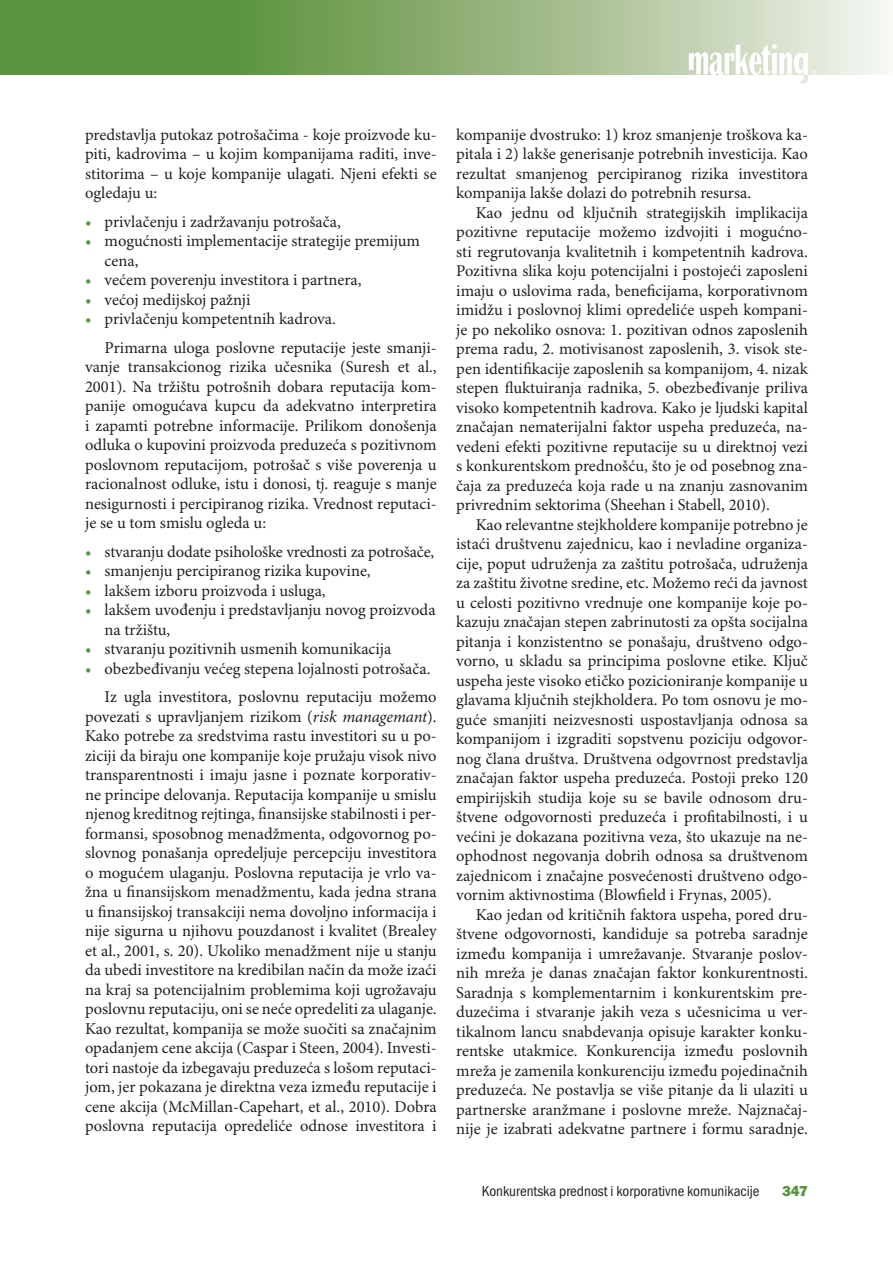
<style>
.page{position:relative;width:893px;height:1263px;background:#fff}
.page>*{position:absolute;margin:0;border:0;box-sizing:border-box;transform-origin:0 0}
.t1{font:16.5px/19.5px "Minion Pro";color:#231f20;text-align:justify}
.t2{font:condensed 15px "Franklin Got Itc TEE";color:#231f20}
.t3{font:15px "Franklin Got Itc TEE Heav";color:#5a9441}
.s1{color:#5a9441}
.s2{font-style:italic}
</style>
<div class="page">
<svg style="left:0;top:0;width:885px;height:74px;background:#8db176"></svg>
<svg style="left:689px;top:44px;width:127px;height:40px"></svg>
<p class="t1" style="left:85px;top:125px;width:353px">predstavlja putokaz potrošačima - koje proizvode ku&shy;piti, kadrovima – u kojim kompanijama raditi, inve&shy;stitorima – u koje kompanije ulagati. Njeni efekti se ogledaju u:</p>
<p class="t1" style="left:85px;top:212px;width:257px"><span class="s1">•</span> privlačenju i zadržavanju potrošača,</p>
<p class="t1" style="left:105px;top:232px;width:317px;text-indent:-20px"><span class="s1">•</span> mogućnosti implementacije strategije premijum cena,</p>
<p class="t1" style="left:85px;top:271px;width:278px"><span class="s1">•</span> većem poverenju investitora i partnera,</p>
<p class="t1" style="left:85px;top:290px;width:167px"><span class="s1">•</span> većoj medijskoj pažnji</p>
<p class="t1" style="left:105px;top:305px;width:334px;line-height:28.5px;text-indent:-20px"><span class="s1">•</span> privlačenju kompetentnih kadrova.<br>Primarna uloga poslovne reputacije jeste smanji-</p>
<p class="t1" style="left:85px;top:358px;width:353px">vanje transakcionog rizika učesnika (Suresh et al., 2001). Na tržištu potrošnih dobara reputacija kom&shy;panije omogućava kupcu da adekvatno interpretira i zapamti potrebne informacije. Prilikom donošenja odluka o kupovini proizvoda preduzeća s pozitivnom poslovnom reputacijom, potrošač s više poverenja u racionalnost odluke, istu i donosi, tj. reaguje s manje nesigurnosti i percipiranog rizika. Vrednost reputaci&shy;je se u tom smislu ogleda u:</p>
<p class="t1" style="left:85px;top:542px;width:351px"><span class="s1">•</span> stvaranju dodate psihološke vrednosti za potrošače,</p>
<p class="t1" style="left:85px;top:562px;width:287px"><span class="s1">•</span> smanjenju percipiranog rizika kupovine,</p>
<p class="t1" style="left:85px;top:581px;width:242px"><span class="s1">•</span> lakšem izboru proizvoda i usluga,</p>
<p class="t1" style="left:105px;top:601px;width:333px;text-indent:-20px"><span class="s1">•</span> lakšem uvođenju i predstavljanju novog proizvoda na tržištu,</p>
<p class="t1" style="left:85px;top:640px;width:308px"><span class="s1">•</span> stvaranju pozitivnih usmenih komunikacija</p>
<p class="t1" style="left:105px;top:655px;width:334px;line-height:28.5px;text-indent:-20px"><span class="s1">•</span> obezbeđivanju većeg stepena lojalnosti potrošača.<br>Iz ugla investitora, poslovnu reputaciju možemo</p>
<p class="t1" style="left:85px;top:707px;width:353px">povezati s upravljanjem rizikom (<span class="s2">risk managemant</span>).<br>Kako potrebe za sredstvima rastu investitori su u po&shy;ziciji da biraju one kompanije koje pružaju visok nivo transparentnosti i imaju jasne i poznate korporativ&shy;ne principe delovanja. Reputacija kompanije u smislu njenog kreditnog rejtinga, finansijske stabilnosti i per&shy;formansi, sposobnog menadžmenta, odgovornog po&shy;slovnog ponašanja opredeljuje percepciju investitora o mogućem ulaganju. Poslovna reputacija je vrlo va&shy;žna u finansijskom menadžmentu, kada jedna strana u finansijskoj transakciji nema dovoljno informacija i nije sigurna u njihovu pouzdanost i kvalitet (Brealey et al., 2001, s. 20). Ukoliko menadžment nije u stanju da ubedi investitore na kredibilan način da može izaći na kraj sa potencijalnim problemima koji ugrožavaju poslovnu reputaciju, oni se neće opredeliti za ulaganje.<br>Kao rezultat, kompanija se može suočiti sa značajnim opadanjem cene akcija (Caspar i Steen, 2004). Investi&shy;tori nastoje da izbegavaju preduzeća s lošom reputaci&shy;jom, jer pokazana je direktna veza između reputacije i cene akcija (McMillan-Capehart, et al., 2010). Dobra poslovna reputacija opredeliće odnose investitora i</p>
<p class="t1" style="left:456px;top:125px;width:353px">kompanije dvostruko: 1) kroz smanjenje troškova ka&shy;pitala i 2) lakše generisanje potrebnih investicija. Kao rezultat smanjenog percipiranog rizika investitora kompanija lakše dolazi do potrebnih resursa.</p>
<p class="t1" style="left:456px;top:203px;width:353px;text-indent:20px">Kao jednu od ključnih strategijskih implikacija pozitivne reputacije možemo izdvojiti i mogućno&shy;sti regrutovanja kvalitetnih i kompetentnih kadrova.<br>Pozitivna slika koju potencijalni i postojeći zaposleni imaju o uslovima rada, beneficijama, korporativnom imidžu i poslovnoj klimi opredeliće uspeh kompani&shy;je po nekoliko osnova: 1. pozitivan odnos zaposlenih prema radu, 2. motivisanost zaposlenih, 3. visok ste&shy;pen identifikacije zaposlenih sa kompanijom, 4. nizak stepen fluktuiranja radnika, 5. obezbeđivanje priliva visoko kompetentnih kadrova. Kako je ljudski kapital značajan nematerijalni faktor uspeha preduzeća, na&shy;vedeni efekti pozitivne reputacije su u direktnoj vezi s konkurentskom prednošću, što je od posebnog zna&shy;čaja za preduzeća koja rade u na znanju zasnovanim privrednim sektorima (Sheehan i Stabell, 2010).</p>
<p class="t1" style="left:456px;top:515px;width:353px;text-indent:20px">Kao relevantne stejkholdere kompanije potrebno je istaći društvenu zajednicu, kao i nevladine organiza&shy;cije, poput udruženja za zaštitu potrošača, udruženja za zaštitu životne sredine, etc. Možemo reći da javnost u celosti pozitivno vrednuje one kompanije koje po&shy;kazuju značajan stepen zabrinutosti za opšta socijalna pitanja i konzistentno se ponašaju, društveno odgo&shy;vorno, u skladu sa principima poslovne etike. Ključ uspeha jeste visoko etičko pozicioniranje kompanije u glavama ključnih stejkholdera. Po tom osnovu je mo&shy;guće smanjiti neizvesnosti uspostavljanja odnosa sa kompanijom i izgraditi sopstvenu poziciju odgovor&shy;nog člana društva. Društvena odgovrnost predstavlja značajan faktor uspeha preduzeća. Postoji preko 120 empirijskih studija koje su se bavile odnosom dru&shy;štvene odgovornosti preduzeća i profitabilnosti, i u većini je dokazana pozitivna veza, što ukazuje na ne&shy;ophodnost negovanja dobrih odnosa sa društvenom zajednicom i značajne posvećenosti društveno odgo&shy;vornim aktivnostima (Blowfield i Frynas, 2005).</p>
<p class="t1" style="left:456px;top:905px;width:353px;text-indent:20px">Kao jedan od kritičnih faktora uspeha, pored dru&shy;štvene odgovornosti, kandiduje sa potreba saradnje između kompanija i umrežavanje. Stvaranje poslov&shy;nih mreža je danas značajan faktor konkurentnosti.<br>Saradnja s komplementarnim i konkurentskim pre&shy;duzećima i stvaranje jakih veza s učesnicima u ver&shy;tikalnom lancu snabdevanja opisuje karakter konku&shy;rentske utakmice. Konkurencija između poslovnih mreža je zamenila konkurenciju između pojedinačnih preduzeća. Ne postavlja se više pitanje da li ulaziti u partnerske aranžmane i poslovne mreže. Najznačaj&shy;nije je izabrati adekvatne partnere i formu saradnje.</p>
<p class="t2" style="left:482px;top:1183px;width:279px">Konkurentska prednost i korporativne komunikacije</p>
<p class="t3" style="left:782px;top:1182px;width:27px">347</p>
</div>
